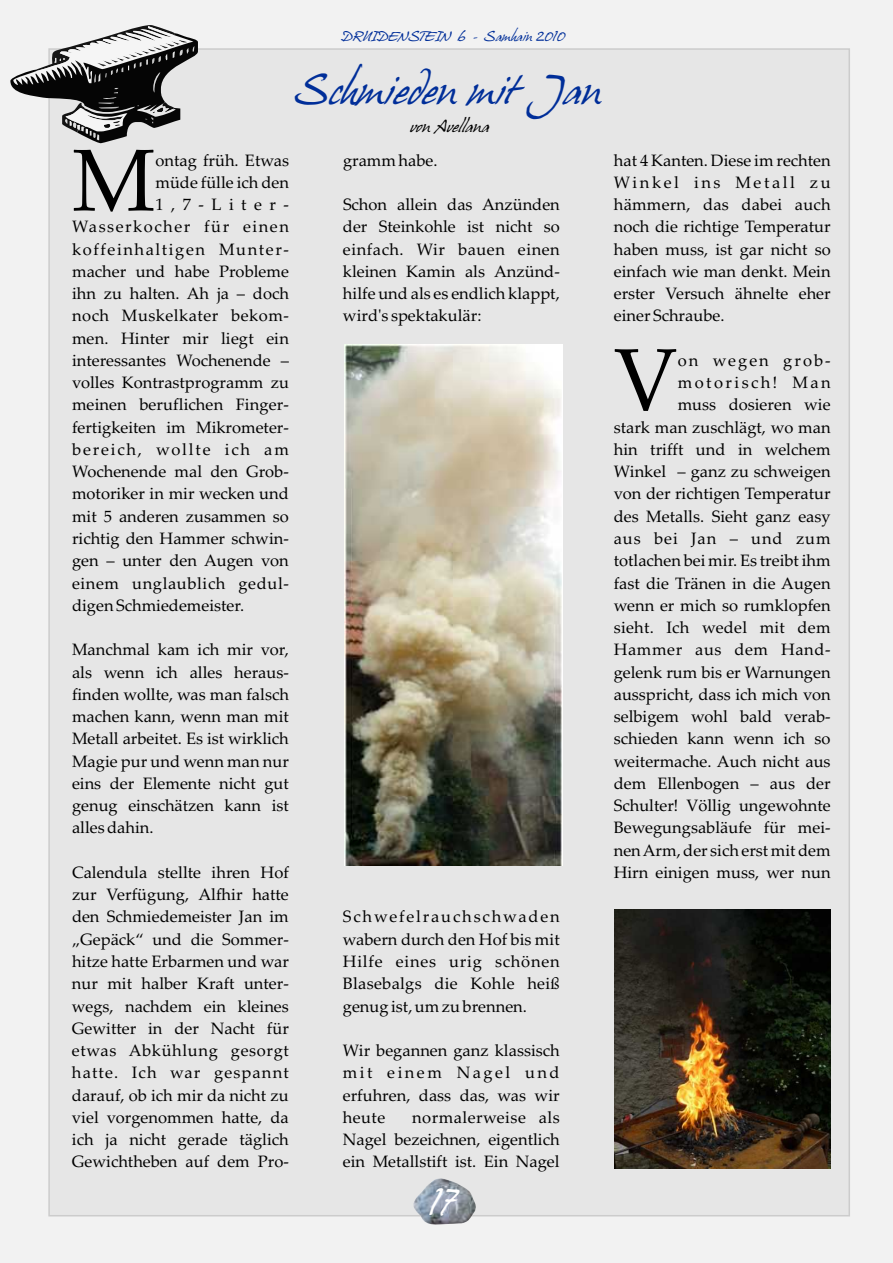
<style>
.page{position:relative;width:893px;height:1263px;background:#f2f2f2}
.page>*{position:absolute;margin:0;border:0;box-sizing:border-box;transform-origin:0 0}
.t1{font:88.5px "Palatino Linotype";color:#000}
.t2{font:88.05px "Palatino Linotype";color:#000}
.t3{font:italic 36px "Hans Hand";color:#002e99}
.t4{font:italic 31.95px "Hans Hand";color:#fff}
.t5{font:16.5px/22.2px "Palatino Linotype";color:#000}
.t6{font:16.5px/22.2px "Palatino Linotype";letter-spacing:.025em;color:#000}
.t7{font:16.5px "Palatino Linotype";letter-spacing:.03em;color:#000}
.t8{font:16.5px "Palatino Linotype";letter-spacing:.11em;color:#000}
.t9{font:16.5px "Palatino Linotype";letter-spacing:.035em;color:#000}
.t10{font:16.5px "Palatino Linotype";letter-spacing:.15em;color:#000}
.t11{font:16.5px "Palatino Linotype";letter-spacing:.095em;color:#000}
.t12{font:16.5px "Palatino Linotype";letter-spacing:.045em;color:#000}
.t13{font:16.5px "Palatino Linotype";letter-spacing:.09em;color:#000}
.t14{font:16.5px "Palatino Linotype";letter-spacing:.07em;color:#000}
.t15{font:16.5px "Palatino Linotype";letter-spacing:.155em;color:#000}
.t16{font:16.5px "Palatino Linotype";letter-spacing:.055em;color:#000}
.t17{font:16.5px "Palatino Linotype";letter-spacing:.12em;color:#000}
.t18{font:italic 15px "Hans Hand";color:#000}
.t19{font:italic 12px "Hans Hand";color:#002e99}
</style>
<div class="page">
<div style="left:48px;top:48px;width:802px;height:1169px;background:#e6e6e6"></div>
<img style="left:413px;top:1178px;width:63px;height:46px">
<img style="left:344px;top:345px;width:218px;height:520px">
<img style="left:615px;top:909px;width:216px;height:260px">
<svg style="left:10px;top:25px;width:188px;height:118px"></svg>
<p class="t19" style="left:341px;top:29px;width:225px">DRUIDENSTEIN 6 - Samhain 2010</p>
<h3 class="t3" style="left:295px;top:70px;width:308px">Schmieden mit Jan</h3>
<p class="t18" style="left:410px;top:118px;width:81px">von Avellana</p>
<h2 class="t2" style="left:72px;top:146px;width:85px">M</h2>
<p class="t5" style="left:155px;top:151px;width:135px">ontag früh. Etwas</p>
<p class="t5" style="left:343px;top:151px;width:96px">gramm habe.</p>
<p class="t5" style="left:614px;top:151px;width:218px">hat 4 Kanten. Diese im rechten</p>
<p class="t5" style="left:155px;top:173px;width:135px">müde fülle ich den</p>
<p class="t15" style="left:614px;top:176px;width:218px">Winkel ins Metall zu</p>
<p class="t5" style="left:155px;top:195px;width:135px">1,7-Liter-</p>
<p class="t5" style="left:343px;top:195px;width:218px">Schon allein das Anzünden</p>
<p class="t5" style="left:614px;top:195px;width:218px">hämmern, das dabei auch</p>
<p class="t13" style="left:72px;top:220px;width:218px">Wasserkocher für einen</p>
<p class="t5" style="left:343px;top:217px;width:218px">der Steinkohle ist nicht so</p>
<p class="t5" style="left:614px;top:217px;width:218px">noch die richtige Temperatur</p>
<p class="t11" style="left:72px;top:242px;width:218px">koffeinhaltigen Munter-</p>
<p class="t7" style="left:343px;top:242px;width:218px">einfach. Wir bauen einen</p>
<p class="t5" style="left:614px;top:240px;width:218px">haben muss, ist gar nicht so</p>
<p class="t5" style="left:72px;top:262px;width:218px">macher und habe Probleme</p>
<p class="t5" style="left:343px;top:262px;width:218px">kleinen Kamin als Anzünd-</p>
<p class="t5" style="left:614px;top:262px;width:218px">einfach wie man denkt. Mein</p>
<p class="t5" style="left:72px;top:284px;width:218px">ihn zu halten. Ah ja – doch</p>
<p class="t5" style="left:343px;top:284px;width:218px">hilfe und als es endlich klappt,</p>
<p class="t5" style="left:614px;top:284px;width:218px">erster Versuch ähnelte eher</p>
<p class="t7" style="left:72px;top:309px;width:218px">noch Muskelkater bekom-</p>
<p class="t5" style="left:343px;top:307px;width:140px">wird's spektakulär:</p>
<p class="t5" style="left:614px;top:307px;width:112px">einer Schraube.</p>
<p class="t5" style="left:72px;top:329px;width:218px">men. Hinter mir liegt ein interessantes Wochenende –</p>
<h1 class="t1" style="left:614px;top:345px;width:65px">V</h1>
<p class="t17" style="left:678px;top:354px;width:154px">on wegen grob-</p>
<p class="t5" style="left:72px;top:373px;width:218px">volles Kontrastprogramm zu</p>
<p class="t10" style="left:678px;top:376px;width:154px">motorisch! Man</p>
<p class="t5" style="left:72px;top:396px;width:218px">meinen beruflichen Finger-</p>
<p class="t5" style="left:678px;top:396px;width:154px">muss dosieren wie</p>
<p class="t5" style="left:72px;top:418px;width:218px">fertigkeiten im Mikrometer-</p>
<p class="t5" style="left:614px;top:418px;width:218px">stark man zuschlägt, wo man</p>
<p class="t8" style="left:72px;top:443px;width:218px">bereich, wollte ich am</p>
<p class="t5" style="left:614px;top:440px;width:218px">hin trifft und in welchem</p>
<p class="t5" style="left:72px;top:462px;width:218px">Wochenende mal den Grob-</p>
<p class="t5" style="left:614px;top:462px;width:218px">Winkel – ganz zu schweigen</p>
<p class="t5" style="left:72px;top:485px;width:218px">motoriker in mir wecken und</p>
<p class="t5" style="left:614px;top:485px;width:218px">von der richtigen Temperatur</p>
<p class="t5" style="left:72px;top:507px;width:218px">mit 5 anderen zusammen so</p>
<p class="t5" style="left:614px;top:507px;width:218px">des Metalls. Sieht ganz easy</p>
<p class="t5" style="left:72px;top:529px;width:218px">richtig den Hammer schwin-</p>
<p class="t16" style="left:614px;top:532px;width:218px">aus bei Jan – und zum</p>
<p class="t5" style="left:72px;top:551px;width:218px">gen – unter den Augen von</p>
<p class="t5" style="left:614px;top:551px;width:218px">totlachen bei mir. Es treibt ihm</p>
<p class="t9" style="left:72px;top:576px;width:218px">einem unglaublich gedul-</p>
<p class="t5" style="left:614px;top:574px;width:218px">fast die Tränen in die Augen</p>
<p class="t5" style="left:72px;top:596px;width:174px">digen Schmiedemeister.</p>
<p class="t5" style="left:614px;top:596px;width:218px">wenn er mich so rumklopfen sieht. Ich wedel mit dem</p>
<p class="t5" style="left:72px;top:640px;width:218px">Manchmal kam ich mir vor,</p>
<p class="t9" style="left:614px;top:643px;width:218px">Hammer aus dem Hand-</p>
<p class="t5" style="left:72px;top:663px;width:218px">als wenn ich alles heraus-</p>
<p class="t5" style="left:614px;top:663px;width:218px">gelenk rum bis er Warnungen</p>
<p class="t5" style="left:72px;top:685px;width:218px">finden wollte, was man falsch</p>
<p class="t5" style="left:614px;top:685px;width:218px">ausspricht, dass ich mich von</p>
<p class="t5" style="left:72px;top:707px;width:218px">machen kann, wenn man mit</p>
<p class="t5" style="left:614px;top:707px;width:218px">selbigem wohl bald verab-</p>
<p class="t5" style="left:72px;top:729px;width:218px">Metall arbeitet. Es ist wirklich</p>
<p class="t5" style="left:614px;top:729px;width:218px">schieden kann wenn ich so</p>
<p class="t5" style="left:72px;top:752px;width:218px">Magie pur und wenn man nur</p>
<p class="t5" style="left:614px;top:752px;width:218px">weitermache. Auch nicht aus</p>
<p class="t5" style="left:72px;top:774px;width:218px">eins der Elemente nicht gut</p>
<p class="t5" style="left:614px;top:774px;width:218px">dem Ellenbogen – aus der</p>
<p class="t5" style="left:72px;top:796px;width:218px">genug einschätzen kann ist</p>
<p class="t5" style="left:614px;top:796px;width:218px">Schulter! Völlig ungewohnte</p>
<p class="t5" style="left:72px;top:819px;width:83px">alles dahin.</p>
<p class="t5" style="left:614px;top:819px;width:218px">Bewegungsabläufe für mei&shy;nen Arm, der sich erst mit dem</p>
<p class="t5" style="left:72px;top:863px;width:218px">Calendula stellte ihren Hof</p>
<p class="t5" style="left:614px;top:863px;width:218px">Hirn einigen muss, wer nun</p>
<p class="t5" style="left:72px;top:885px;width:218px">zur Verfügung, Alfhir hatte den Schmiedemeister Jan im</p>
<p class="t8" style="left:343px;top:910px;width:218px">Schwefelrauchschwaden</p>
<p class="t5" style="left:72px;top:930px;width:218px">„Gepäck“ und die Sommer-</p>
<p class="t5" style="left:343px;top:930px;width:218px">wabern durch den Hof bis mit</p>
<p class="t5" style="left:72px;top:952px;width:218px">hitze hatte Erbarmen und war</p>
<p class="t12" style="left:343px;top:955px;width:218px">Hilfe eines urig schönen</p>
<p class="t5" style="left:72px;top:974px;width:218px">nur mit halber Kraft unter-</p>
<p class="t5" style="left:343px;top:974px;width:218px">Blasebalgs die Kohle heiß</p>
<p class="t5" style="left:72px;top:997px;width:218px">wegs, nachdem ein kleines</p>
<p class="t5" style="left:343px;top:997px;width:186px">genug ist, um zu brennen.</p>
<p class="t6" style="left:72px;top:1019px;width:218px">Gewitter in der Nacht für etwas Abkühlung gesorgt</p>
<p class="t5" style="left:343px;top:1041px;width:218px">Wir begannen ganz klassisch</p>
<p class="t14" style="left:72px;top:1066px;width:218px">hatte. Ich war gespannt</p>
<p class="t10" style="left:343px;top:1066px;width:218px">mit einem Nagel und</p>
<p class="t5" style="left:72px;top:1086px;width:218px">darauf, ob ich mir da nicht zu</p>
<p class="t5" style="left:343px;top:1086px;width:218px">erfuhren, dass das, was wir</p>
<p class="t5" style="left:72px;top:1108px;width:218px">viel vorgenommen hatte, da</p>
<p class="t5" style="left:343px;top:1108px;width:44px">heute</p>
<p class="t6" style="left:412px;top:1108px;width:149px">normalerweise als</p>
<p class="t5" style="left:72px;top:1130px;width:218px">ich ja nicht gerade täglich</p>
<p class="t5" style="left:343px;top:1130px;width:218px">Nagel bezeichnen, eigentlich</p>
<p class="t5" style="left:72px;top:1152px;width:218px">Gewichtheben auf dem Pro-</p>
<p class="t5" style="left:343px;top:1152px;width:218px">ein Metallstift ist. Ein Nagel</p>
<h3 class="t4" style="left:428px;top:1185px;width:30px">17</h3>
</div>
